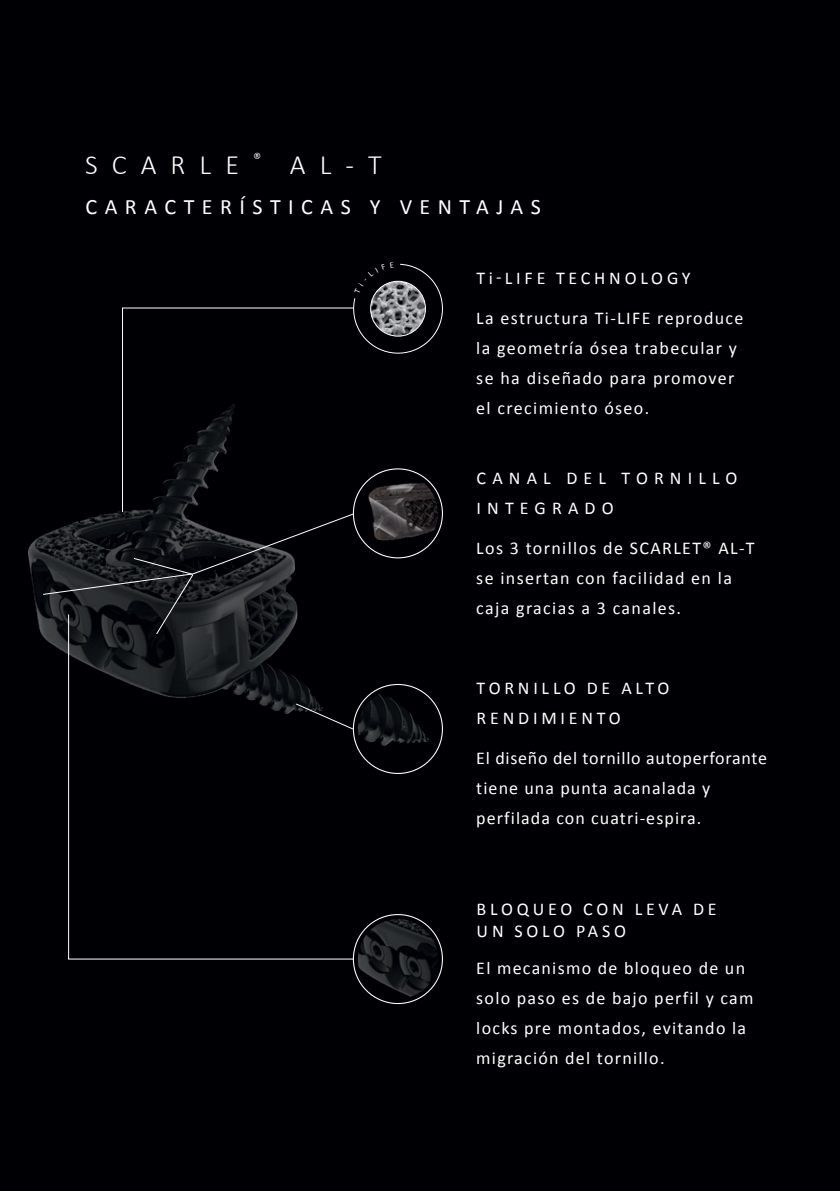
<style>
.page{position:relative;width:840px;height:1191px;background:#fff}
.page>*{position:absolute;margin:0;border:0;box-sizing:border-box;transform-origin:0 0}
.t1{font:300 28px "Calibri";letter-spacing:.5em;color:#fff}
.t2{font:22px "Calibri";letter-spacing:.34em;color:#fff}
.t3{font:18px/30px "Calibri";letter-spacing:.075em;color:#fff}
.t4{font:18px/30px "Calibri";letter-spacing:.05em;color:#fff}
.t5{font:18px/30px "Calibri";letter-spacing:.21em;color:#fff}
.t6{font:18px/30px "Calibri";letter-spacing:.34em;color:#fff}
</style>
<div class="page">
<div style="left:0;top:0;width:839px;height:1191px;background:#000004"></div>
<img style="left:28px;top:511px;width:93px;height:143px">
<svg style="left:121px;top:307px;width:232px;height:205px"></svg>
<svg style="left:68px;top:635px;width:284px;height:325px"></svg>
<svg style="left:294px;top:702px;width:58px;height:28px"></svg>
<img style="left:358px;top:919px;width:79px;height:80px;border-radius:40px">
<img style="left:358px;top:473px;width:79px;height:80px;border-radius:40px">
<img style="left:358px;top:689px;width:70px;height:57px">
<svg style="left:42px;top:512px;width:312px;height:123px"></svg>
<svg style="left:353px;top:263px;width:89px;height:91px"></svg>
<h1 class="t1" style="left:85px;top:147px;width:298px">SCARLE <sup>®</sup> AL-T</h1>
<p class="t2" style="left:85px;top:191px;width:456px">CARACTERÍSTICAS Y VENTAJAS</p>
<p class="t5" style="left:476px;top:262px;width:215px">Ti-LIFE TECHNOLOGY</p>
<p class="t3" style="left:476px;top:302px;width:269px">La estructura Ti-LIFE reproduce la geometría ósea trabecular y se ha diseñado para promover el crecimiento óseo.</p>
<p class="t6" style="left:476px;top:462px;width:262px">CANAL DEL TORNILLO<br>INTEGRADO</p>
<p class="t3" style="left:476px;top:532px;width:280px">Los 3 tornillos de SCARLET® AL-T se insertan con facilidad en la caja gracias a 3 canales.</p>
<p class="t5" style="left:476px;top:672px;width:194px">TORNILLO DE ALTO<br>RENDIMIENTO</p>
<p class="t4" style="left:476px;top:742px;width:292px">El diseño del tornillo autoperforante tiene una punta acanalada y perfilada con cuatri-espira.</p>
<p class="t5" style="left:476px;top:897px;width:241px;line-height:22px">BLOQUEO CON LEVA DE<br>UN SOLO PASO</p>
<p class="t3" style="left:476px;top:952px;width:278px">El mecanismo de bloqueo de un solo paso es de bajo perfil y cam locks pre montados, evitando la migración del tornillo.</p>
</div>
